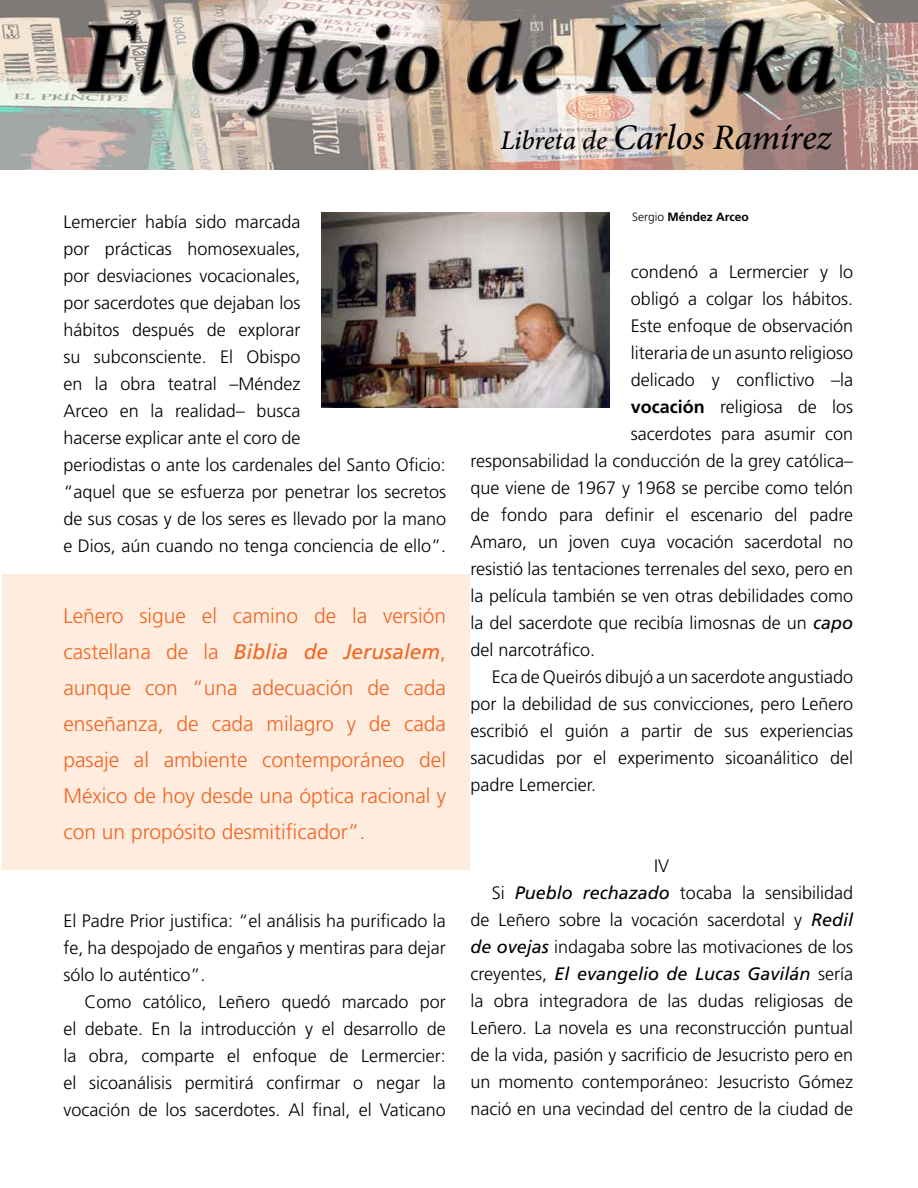
<style>
.page{position:relative;width:918px;height:1188px;background:#fff}
.page>*{position:absolute;margin:0;border:0;box-sizing:border-box;transform-origin:0 0}
.t1{font:italic 500 36px "Minion Pro";letter-spacing:-.005em;color:#000}
.t2{font:300 21px/36px "Frutiger";color:#f26522;text-align:justify}
.t3{font:300 18px/27px "Frutiger";color:#000;text-align:justify}
.t4{font:italic 18px "Frutiger";color:#000}
.t5{font:700 12px "Frutiger";color:#000}
.s1{font-weight:400;font-style:italic}
.s2{font-size:27px}
.s3{font-weight:300}
.s4{font-weight:700}
.s5{font-weight:300;font-style:normal}
</style>
<div class="page">
<img style="left:0;top:0;width:918px;height:170px">
<div style="left:2px;top:575px;width:467px;height:295px;background:#feecdf"></div>
<img style="left:322px;top:213px;width:288px;height:195px">
<p class="t3" style="left:63px;top:208px;width:384px;text-align:left">Lemercier había sido marcada<br>por prácticas homosexuales,<br>por desviaciones vocacionales,<br>por sacerdotes que dejaban los<br>hábitos después de explorar<br>su subconsciente. El Obispo<br>en la obra teatral –Méndez<br>Arceo en la realidad– busca<br>hacerse explicar ante el coro de<br>periodistas o ante los cardenales del Santo Oficio: “aquel que se esfuerza por penetrar los secretos de sus cosas y de los seres es llevado por la mano e Dios, aún cuando no tenga conciencia de ello”.</p>
<p class="t2" style="left:63px;top:598px;width:384px">Leñero sigue el camino de la versión castellana de la <span class="s1">Biblia de Jerusalem</span>, aunque con “una adecuación de cada enseñanza, de cada milagro y de cada pasaje al ambiente contemporáneo del México de hoy desde una óptica racional y con un propósito desmitificador”.</p>
<p class="t3" style="left:63px;top:907px;width:384px">El Padre Prior justifica: “el análisis ha purificado la fe, ha despojado de engaños y mentiras para dejar sólo lo auténtico”.</p>
<p class="t3" style="left:63px;top:988px;width:384px;text-indent:21px">Como católico, Leñero quedó marcado por el debate. En la introducción y el desarrollo de la obra, comparte el enfoque de Lermercier: el sicoanálisis permitirá confirmar o negar la vocación de los sacerdotes. Al final, el Vaticano</p>
<h1 class="t1" style="left:500px;top:113px;width:333px"><span class="s2">Libreta de</span> Carlos Ramírez</h1>
<p class="t5" style="left:632px;top:210px;width:118px"><span class="s3">Sergio</span> Méndez Arceo</p>
<p class="t3" style="left:631px;top:258px;width:224px">condenó a Lermercier y lo</p>
<p class="t3" style="left:631px;top:285px;width:224px">obligó a colgar los hábitos.</p>
<p class="t3" style="left:631px;top:312px;width:224px">Este enfoque de observación</p>
<p class="t3" style="left:631px;top:339px;width:224px">literaria de un asunto religioso</p>
<p class="t3" style="left:631px;top:366px;width:224px">delicado y conflictivo –la</p>
<p class="t3" style="left:631px;top:393px;width:224px"><span class="s4">vocación</span> religiosa de los</p>
<p class="t3" style="left:631px;top:420px;width:224px">sacerdotes para asumir con</p>
<p class="t3" style="left:470px;top:447px;width:384px">responsabilidad la conducción de la grey católica–</p>
<p class="t3" style="left:470px;top:474px;width:384px">que viene de 1967 y 1968 se percibe como telón</p>
<p class="t3" style="left:470px;top:501px;width:384px">de fondo para definir el escenario del padre</p>
<p class="t3" style="left:470px;top:528px;width:384px">Amaro, un joven cuya vocación sacerdotal no</p>
<p class="t3" style="left:470px;top:555px;width:384px">resistió las tentaciones terrenales del sexo, pero en</p>
<p class="t3" style="left:470px;top:582px;width:384px">la película también se ven otras debilidades como</p>
<p class="t3" style="left:470px;top:609px;width:384px">la del sacerdote que recibía limosnas de un <span class="s1">capo</span></p>
<p class="t3" style="left:470px;top:636px;width:126px">del narcotráfico.</p>
<p class="t3" style="left:492px;top:663px;width:363px">Eca de Queirós dibujó a un sacerdote angustiado</p>
<p class="t3" style="left:470px;top:690px;width:384px">por la debilidad de sus convicciones, pero Leñero</p>
<p class="t3" style="left:470px;top:717px;width:384px">escribió el guión a partir de sus experiencias</p>
<p class="t3" style="left:470px;top:744px;width:384px">sacudidas por el experimento sicoanálitico del</p>
<p class="t3" style="left:470px;top:771px;width:127px">padre Lemercier.</p>
<p class="t3" style="left:654px;top:852px;width:16px">IV</p>
<p class="t3" style="left:492px;top:879px;width:363px">Si <span class="s1">Pueblo rechazado</span> tocaba la sensibilidad</p>
<p class="t3" style="left:470px;top:906px;width:384px">de Leñero sobre la vocación sacerdotal y <span class="s1">Redil</span></p>
<p class="t3" style="left:470px;top:933px;width:384px"><span class="s1">de ovejas</span> indagaba sobre las motivaciones de los</p>
<p class="t4" style="left:470px;top:963px;width:384px"><span class="s5">creyentes,</span> El evangelio de Lucas Gavilán <span class="s5">sería</span></p>
<p class="t3" style="left:470px;top:987px;width:384px">la obra integradora de las dudas religiosas de</p>
<p class="t3" style="left:470px;top:1014px;width:384px">Leñero. La novela es una reconstrucción puntual</p>
<p class="t3" style="left:470px;top:1041px;width:384px">de la vida, pasión y sacrificio de Jesucristo pero en</p>
<p class="t3" style="left:470px;top:1068px;width:384px">un momento contemporáneo: Jesucristo Gómez</p>
<p class="t3" style="left:470px;top:1095px;width:384px">nació en una vecindad del centro de la ciudad de</p>
</div>
